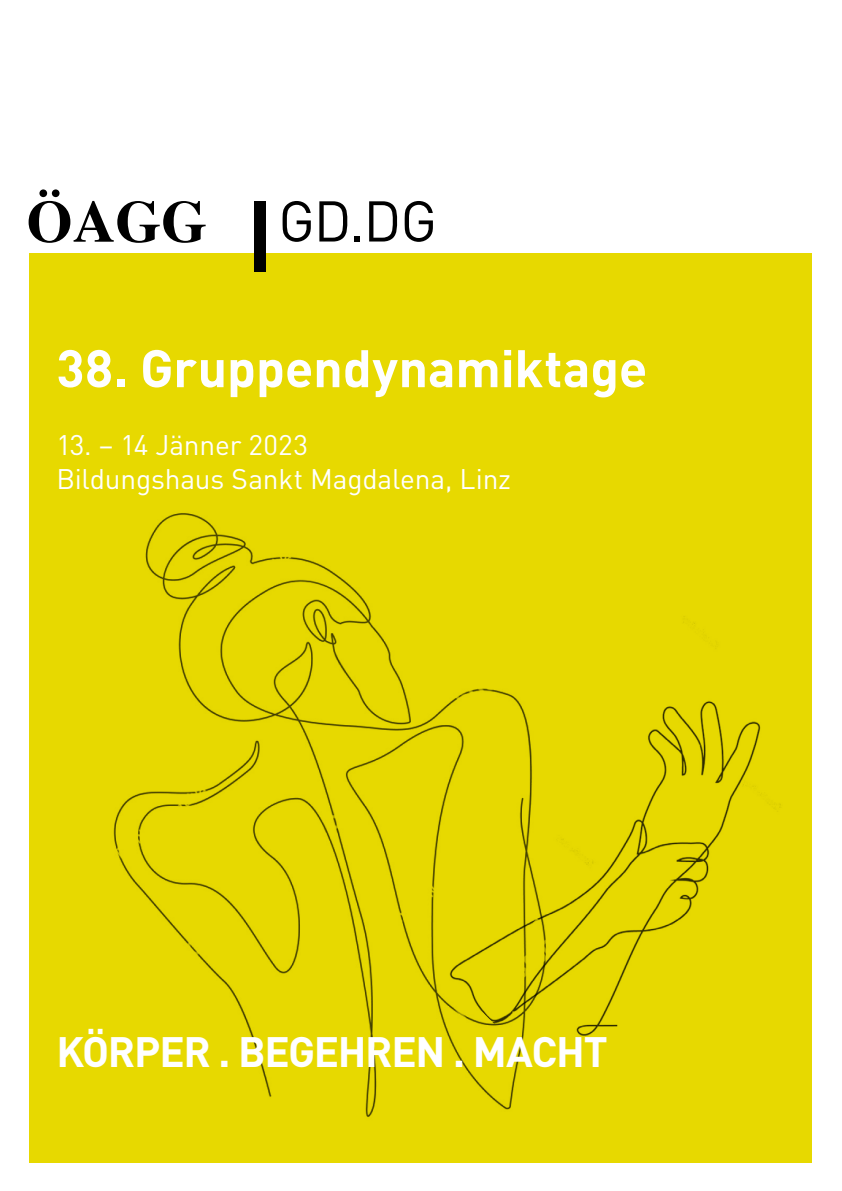
<style>
.page{position:relative;width:842px;height:1191px;background:#fff}
.page>*{position:absolute;margin:0;border:0;box-sizing:border-box;transform-origin:0 0}
.t1{font:56.4px "DIN Pro";color:#000}
.t2{font:700 52px "DIN Pro";color:#fff}
.t3{font:700 42px "DIN Pro";letter-spacing:-.03em;color:#fff}
.t4{font:28px/34px "DIN Pro";letter-spacing:-.005em;color:#fff}
</style>
<div class="page">
<div style="left:30px;top:253px;width:782px;height:909px;background:#e7d900"></div>
<svg style="left:29px;top:189px;width:177px;height:54px"></svg>
<div style="left:255px;top:201px;width:11px;height:70px;background:#000"></div>
<img style="left:29px;top:423px;width:492px;height:735px">
<img style="left:360px;top:518px;width:421px;height:534px">
<h1 class="t1" style="left:278px;top:183px;width:160px">GD.DG</h1>
<h2 class="t2" style="left:56px;top:333px;width:592px">38. Gruppendynamiktage</h2>
<p class="t4" style="left:56px;top:427px;width:456px">13. – 14 Jänner 2023<br>Bildungshaus Sankt Magdalena, Linz</p>
<h3 class="t3" style="left:56px;top:1023px;width:553px">KÖRPER . BEGEHREN . MACHT</h3>
</div>
